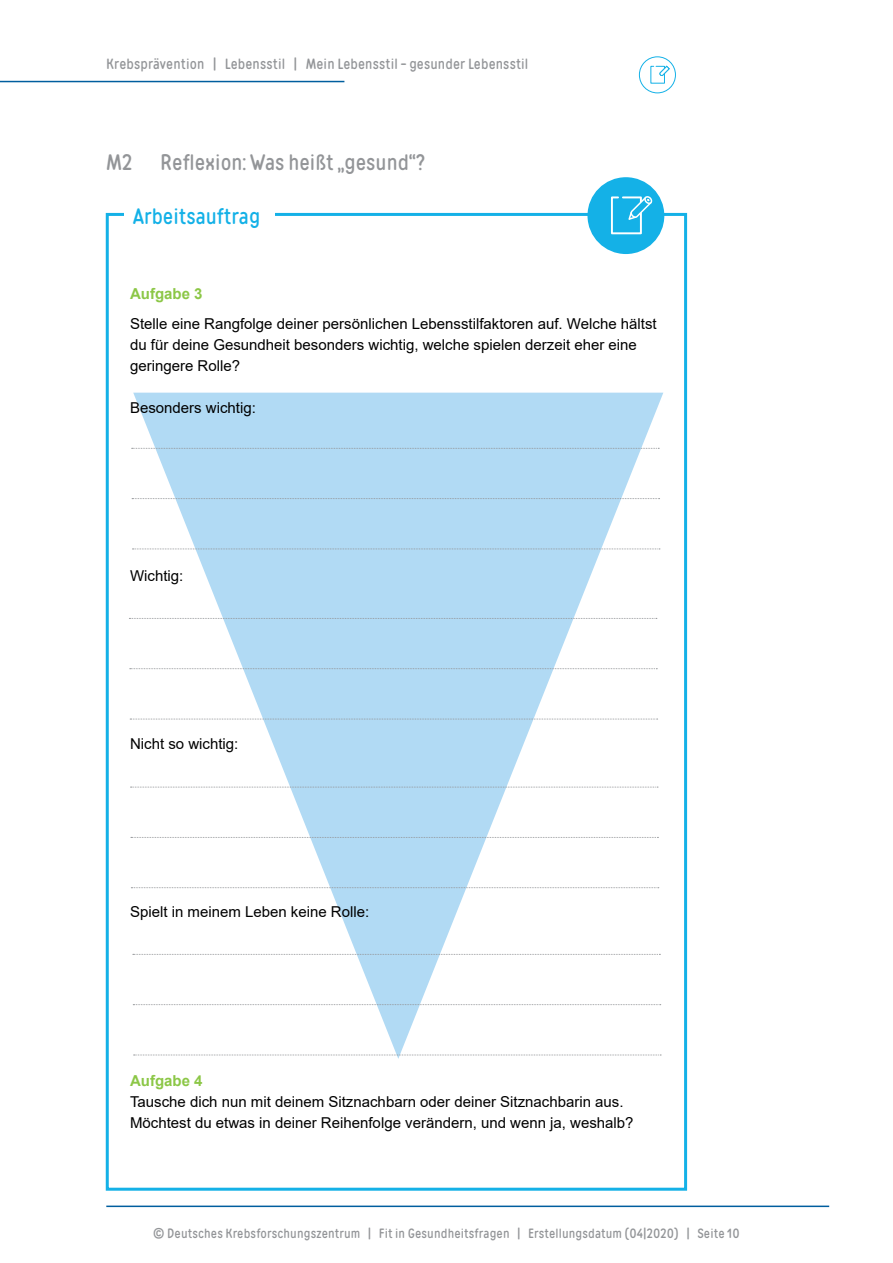
<style>
.page{position:relative;width:893px;height:1263px;background:#fff}
.page>*{position:absolute;margin:0;border:0;box-sizing:border-box;transform-origin:0 0}
.t1{font:22.5px "Matias";color:#939598}
.t2{font:22.5px "Matias";color:#14b1e7}
.t3{font:700 15.15px "Arial";color:#8cc747}
.t4{font:15px/21px "Arial";color:#000}
.t5{font:15px "Matias";letter-spacing:.01em;color:#939598}
.t6{font:13.5px "Matias";letter-spacing:.01em;color:#939598}
</style>
<div class="page">
<hr style="left:106px;top:1205px;width:723px;height:2px;background:#005e9e">
<hr style="left:0;top:81px;width:344px;height:1px;background:#005e9e">
<svg style="left:133px;top:393px;width:530px;height:666px"></svg>
<div style="left:639px;top:56px;width:37px;height:37px;border:1px solid #14b1e7;border-radius:50%"></div>
<svg style="left:650px;top:65px;width:20px;height:19px"></svg>
<div style="left:106px;top:213px;width:581px;height:978px;border:3px solid #14b1e7"></div>
<div style="left:587px;top:177px;width:77px;height:77px;background:#14b1e7;border-radius:50%"></div>
<svg style="left:611px;top:196px;width:42px;height:39px"></svg>
<div style="left:124px;top:203px;width:151px;height:25px;background:#fff"></div>
<svg style="left:132px;top:448px;width:527px;height:1px"></svg>
<svg style="left:132px;top:498px;width:528px;height:1px"></svg>
<svg style="left:132px;top:549px;width:528px;height:1px"></svg>
<svg style="left:129px;top:618px;width:528px;height:1px"></svg>
<svg style="left:130px;top:668px;width:527px;height:1px"></svg>
<svg style="left:130px;top:719px;width:528px;height:1px"></svg>
<svg style="left:131px;top:787px;width:527px;height:1px"></svg>
<svg style="left:131px;top:837px;width:527px;height:1px"></svg>
<svg style="left:131px;top:887px;width:528px;height:1px"></svg>
<svg style="left:133px;top:954px;width:527px;height:1px"></svg>
<svg style="left:133px;top:1004px;width:528px;height:1px"></svg>
<svg style="left:134px;top:1054px;width:527px;height:1px"></svg>
<p class="t5" style="left:106px;top:55px;width:424px">Krebsprävention | Lebensstil | Mein Lebensstil - gesunder Lebensstil</p>
<h1 class="t1" style="left:106px;top:148px;width:320px">M2 Reflexion: Was heißt „gesund“?</h1>
<h1 class="t2" style="left:133px;top:202px;width:129px">Arbeitsauftrag</h1>
<p class="t3" style="left:130px;top:283px;width:74px">Aufgabe 3</p>
<p class="t4" style="left:130px;top:313px;width:528px">Stelle eine Rangfolge deiner persönlichen Lebensstilfaktoren auf. Welche hältst du für deine Gesundheit besonders wichtig, welche spielen derzeit eher eine geringere Rolle?</p>
<p class="t4" style="left:130px;top:397px;width:127px">Besonders wichtig:</p>
<p class="t4" style="left:130px;top:565px;width:55px">Wichtig:</p>
<p class="t4" style="left:130px;top:733px;width:110px">Nicht so wichtig:</p>
<p class="t4" style="left:130px;top:901px;width:241px">Spielt in meinem Leben keine Rolle:</p>
<p class="t3" style="left:130px;top:1069px;width:74px">Aufgabe 4</p>
<p class="t4" style="left:130px;top:1091px;width:505px">Tausche dich nun mit deinem Sitznachbarn oder deiner Sitznachbarin aus.<br>Möchtest du etwas in deiner Reihenfolge verändern, und wenn ja, weshalb?</p>
<p class="t6" style="left:153px;top:1225px;width:588px">© Deutsches Krebsforschungszentrum | Fit in Gesundheitsfragen | Erstellungsdatum (04|2020) | Seite 10</p>
</div>
